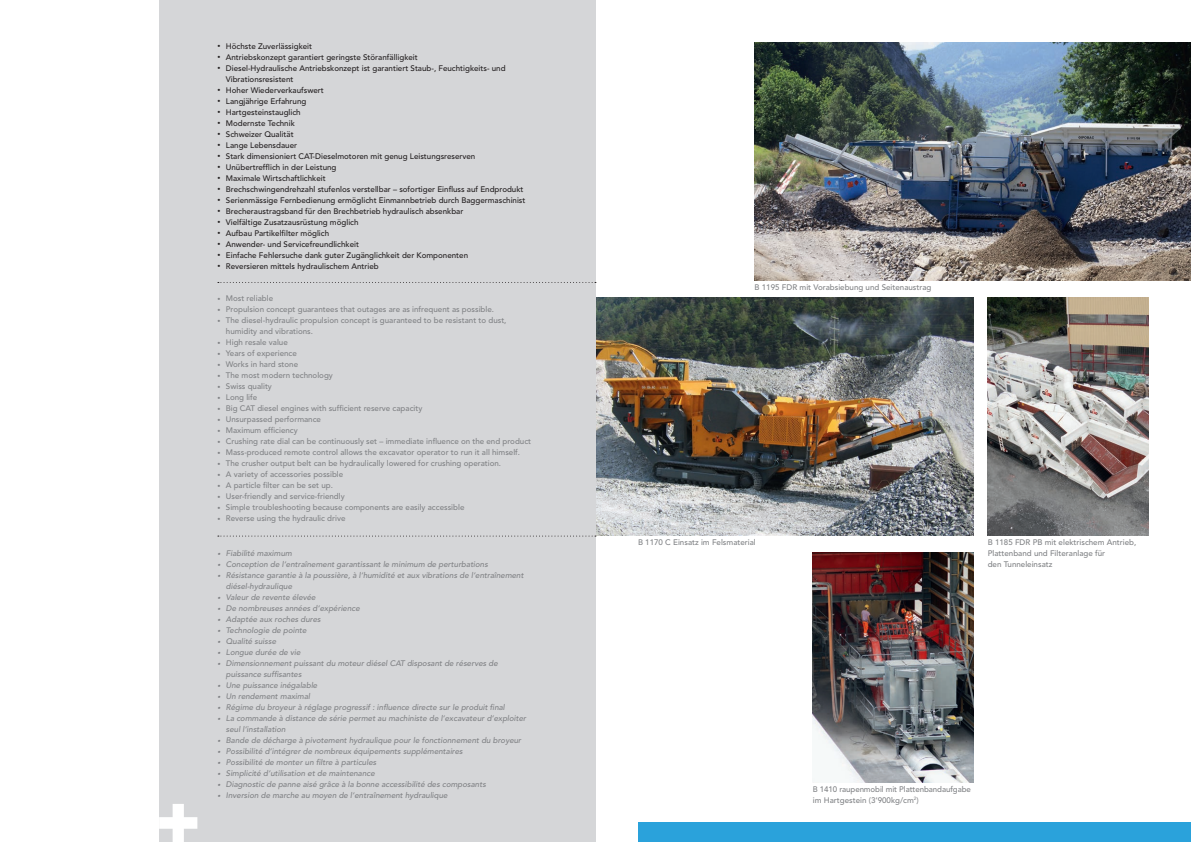
<style>
.page{position:relative;width:1191px;height:842px;background:#fff}
.page>*{position:absolute;margin:0;border:0;box-sizing:border-box;transform-origin:0 0}
.t1{font:500 8px/11px "Avenir";color:#808285}
.t2{font:italic 500 8px/11px "Avenir";color:#808285}
.t3{font:500 8px/11px "Avenir";color:#231f20}
.s1{font-size:6px}
</style>
<div class="page">
<div style="left:638px;top:822px;width:553px;height:20px;background:#2aa2db"></div>
<img style="left:754px;top:43px;width:437px;height:238px">
<img style="left:987px;top:298px;width:161px;height:238px">
<img style="left:813px;top:553px;width:160px;height:229px">
<img style="left:595px;top:298px;width:378px;height:238px">
<div style="left:159px;top:0;width:436px;height:842px;background:#d5d6d8"></div>
<svg style="left:159px;top:804px;width:38px;height:38px"></svg>
<svg style="left:218px;top:282px;width:378px;height:1px"></svg>
<svg style="left:218px;top:536px;width:378px;height:1px"></svg>
<p class="t3" style="left:217px;top:41px;width:96px"><span class="s1">•</span> Höchste Zuverlässigkeit</p>
<p class="t3" style="left:217px;top:52px;width:202px"><span class="s1">•</span> Antriebskonzept garantiert geringste Störanfälligkeit</p>
<p class="t3" style="left:226px;top:63px;width:281px;text-indent:-9px"><span class="s1">•</span> Diesel-Hydraulische Antriebskonzept ist garantiert Staub-, Feuchtigkeits- und<br>Vibrationsresistent</p>
<p class="t3" style="left:217px;top:85px;width:108px"><span class="s1">•</span> Hoher Wiederverkaufswert</p>
<p class="t3" style="left:217px;top:96px;width:90px"><span class="s1">•</span> Langjährige Erfahrung</p>
<p class="t3" style="left:217px;top:107px;width:85px"><span class="s1">•</span> Hartgesteinstauglich</p>
<p class="t3" style="left:217px;top:118px;width:79px"><span class="s1">•</span> M odernste Technik</p>
<p class="t3" style="left:217px;top:129px;width:78px"><span class="s1">•</span> Schweizer Qualität</p>
<p class="t3" style="left:217px;top:140px;width:81px"><span class="s1">•</span> Lange Lebensdauer</p>
<p class="t3" style="left:217px;top:151px;width:259px"><span class="s1">•</span> Stark dimensioniert CAT-Dieselmotoren mit genug Leistungsreserven</p>
<p class="t3" style="left:217px;top:162px;width:121px"><span class="s1">•</span> U nübertrefflich in der Leistung</p>
<p class="t3" style="left:217px;top:173px;width:110px"><span class="s1">•</span> M aximale Wirtschaftlichkeit</p>
<p class="t3" style="left:217px;top:184px;width:308px"><span class="s1">•</span> Brechschwingendrehzahl stufenlos verstellbar – sofortiger Einfluss auf Endprodukt</p>
<p class="t3" style="left:217px;top:195px;width:309px"><span class="s1">•</span> Serienmässige Fernbedienung ermöglicht Einmannbetrieb durch Baggermaschinist</p>
<p class="t3" style="left:217px;top:206px;width:247px"><span class="s1">•</span> Brecheraustragsband für den Brechbetrieb hydraulisch absenkbar</p>
<p class="t3" style="left:217px;top:217px;width:143px"><span class="s1">•</span> Vielfältige Zusatzausrüstung möglich</p>
<p class="t3" style="left:217px;top:228px;width:113px"><span class="s1">•</span> Aufbau Partikelfilter möglich</p>
<p class="t3" style="left:217px;top:239px;width:143px"><span class="s1">•</span> Anwender- und Servicefreundlichkeit</p>
<p class="t3" style="left:217px;top:250px;width:252px"><span class="s1">•</span> Einfache Fehlersuche dank guter Zugänglichkeit der Komponenten</p>
<p class="t3" style="left:217px;top:261px;width:163px"><span class="s1">•</span> Reversieren mittels hydraulischem Antrieb</p>
<p class="t1" style="left:217px;top:292px;width:57px"><span class="s1">•</span> Most reliable</p>
<p class="t1" style="left:217px;top:303px;width:278px"><span class="s1">•</span> Propulsion concept guarantees that outages are as infrequent as possible.</p>
<p class="t1" style="left:226px;top:314px;width:282px;text-indent:-9px"><span class="s1">•</span> The diesel-hydraulic propulsion concept is guaranteed to be resistant to dust, humidity and vibrations.</p>
<p class="t1" style="left:217px;top:336px;width:72px"><span class="s1">•</span> High resale value</p>
<p class="t1" style="left:217px;top:347px;width:81px"><span class="s1">•</span> Years of experience</p>
<p class="t1" style="left:217px;top:358px;width:82px"><span class="s1">•</span> Works in hard stone</p>
<p class="t1" style="left:217px;top:369px;width:117px"><span class="s1">•</span> The most modern technology</p>
<p class="t1" style="left:217px;top:380px;width:56px"><span class="s1">•</span> Swiss quality</p>
<p class="t1" style="left:217px;top:391px;width:41px"><span class="s1">•</span> Long life</p>
<p class="t1" style="left:217px;top:402px;width:206px"><span class="s1">•</span> Big CAT diesel engines with sufficient reserve capacity</p>
<p class="t1" style="left:217px;top:413px;width:105px"><span class="s1">•</span> U nsurpassed performance</p>
<p class="t1" style="left:217px;top:424px;width:82px"><span class="s1">•</span> M aximum efficiency</p>
<p class="t1" style="left:217px;top:435px;width:315px"><span class="s1">•</span> Crushing rate dial can be continuously set – immediate influence on the end product</p>
<p class="t1" style="left:217px;top:446px;width:304px"><span class="s1">•</span> M ass-produced remote control allows the excavator operator to run it all himself.</p>
<p class="t1" style="left:217px;top:457px;width:285px"><span class="s1">•</span> The crusher output belt can be hydraulically lowered for crushing operation.</p>
<p class="t1" style="left:217px;top:468px;width:127px"><span class="s1">•</span> A variety of accessories possible</p>
<p class="t1" style="left:217px;top:479px;width:117px"><span class="s1">•</span> A particle filter can be set up.</p>
<p class="t1" style="left:217px;top:490px;width:129px"><span class="s1">•</span> User-friendly and service-friendly</p>
<p class="t1" style="left:217px;top:501px;width:248px"><span class="s1">•</span> Simple troubleshooting because components are easily accessible</p>
<p class="t1" style="left:217px;top:512px;width:130px"><span class="s1">•</span> Reverse using the hydraulic drive</p>
<p class="t2" style="left:217px;top:548px;width:76px"><span class="s1">•</span> Fiabilité maximum</p>
<p class="t2" style="left:217px;top:559px;width:272px"><span class="s1">•</span> Conception de l‘entraînement garantissant le minimum de perturbations</p>
<p class="t2" style="left:226px;top:570px;width:299px;text-indent:-9px"><span class="s1">•</span> Résistance garantie à la poussière, à l‘humidité et aux vibrations de l‘entraînement diésel-hydraulique</p>
<p class="t2" style="left:217px;top:592px;width:100px"><span class="s1">•</span> Valeur de revente élevée</p>
<p class="t2" style="left:217px;top:603px;width:144px"><span class="s1">•</span> De nombreuses années d‘expérience</p>
<p class="t2" style="left:217px;top:614px;width:105px"><span class="s1">•</span> Adaptée aux roches dures</p>
<p class="t2" style="left:217px;top:625px;width:91px"><span class="s1">•</span> Technologie de pointe</p>
<p class="t2" style="left:217px;top:636px;width:60px"><span class="s1">•</span> Qualité suisse</p>
<p class="t2" style="left:217px;top:647px;width:85px"><span class="s1">•</span> Longue durée de vie</p>
<p class="t2" style="left:217px;top:658px;width:179px"><span class="s1">•</span> Dimensionnement puissant du moteur diésel CAT</p>
<p class="t2" style="left:407px;top:658px;width:92px">disposant de réserves de</p>
<p class="t2" style="left:226px;top:669px;width:77px">puissance suffisantes</p>
<p class="t2" style="left:217px;top:680px;width:102px"><span class="s1">•</span> Une puissance inégalable</p>
<p class="t2" style="left:217px;top:691px;width:94px"><span class="s1">•</span> Un rendement maximal</p>
<p class="t2" style="left:217px;top:702px;width:289px"><span class="s1">•</span> Régime du broyeur à réglage progressif : influence directe sur le produit final</p>
<p class="t2" style="left:226px;top:713px;width:302px;text-indent:-9px"><span class="s1">•</span> La commande à distance de série permet au machiniste de l‘excavateur d‘exploiter seul l‘installation</p>
<p class="t2" style="left:217px;top:735px;width:306px"><span class="s1">•</span> Bande de décharge à pivotement hydraulique pour le fonctionnement du broyeur</p>
<p class="t2" style="left:217px;top:746px;width:247px"><span class="s1">•</span> Possibilité d‘intégrer de nombreux équipements supplémentaires</p>
<p class="t2" style="left:217px;top:757px;width:160px"><span class="s1">•</span> Possibilité de monter un filtre à particules</p>
<p class="t2" style="left:217px;top:768px;width:159px"><span class="s1">•</span> Simplicité d‘utilisation et de maintenance</p>
<p class="t2" style="left:217px;top:779px;width:270px"><span class="s1">•</span> Diagnostic de panne aisé grâce à la bonne accessibilité des composants</p>
<p class="t2" style="left:217px;top:790px;width:232px"><span class="s1">•</span> Inversion de marche au moyen de l‘entraînement hydraulique</p>
<p class="t1" style="left:754px;top:281px;width:178px">B 1195 FDR mit Vorabsiebung und Seitenaustrag</p>
<p class="t1" style="left:638px;top:536px;width:119px">B 1170 C Einsatz im Felsmaterial</p>
<p class="t1" style="left:987px;top:536px;width:150px">B 1185 FDR PB mit elektrischem Antrieb,<br>Plattenband und Filteranlage für<br>den Tunneleinsatz</p>
<p class="t1" style="left:813px;top:783px;width:159px">B 1410 raupenmobil mit Plattenbandaufgabe im Hartgestein (3‘900kg/cm<sup>2</sup>)</p>
</div>
